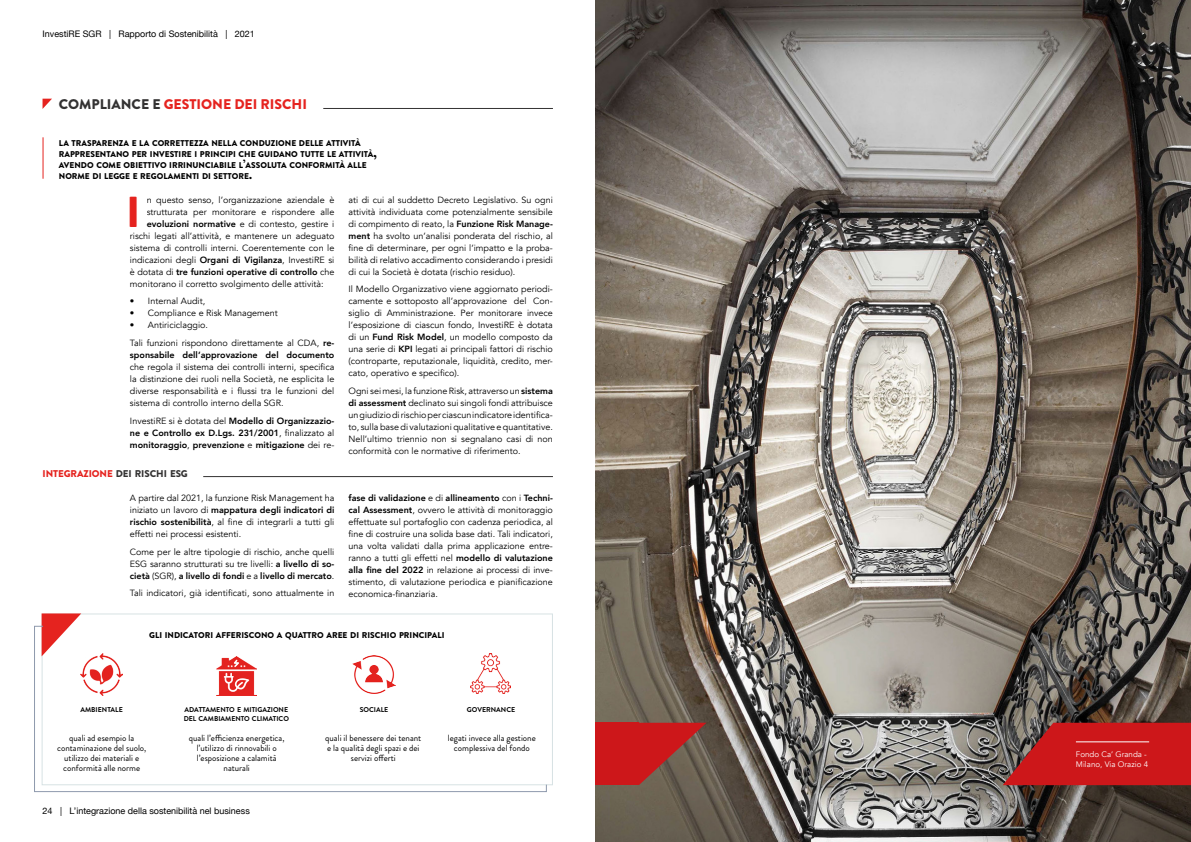
<style>
.page{position:relative;width:1191px;height:842px;background:#fff}
.page>*{position:absolute;margin:0;border:0;box-sizing:border-box;transform-origin:0 0}
.t1{font:900 43.3px "Brandon Grotesque";color:#e5231f}
.t2{font:900 14px "Brandon Grotesque";color:#e5231f}
.t3{font:900 9.8px "Brandon Grotesque";letter-spacing:-.005em;color:#e5231f}
.t4{font:9px/12px "Avenir";color:#000;text-align:justify}
.t5{font:9px/10px "Brandon Grotesque";color:#000;text-align:center}
.t6{font:800 9px/12px "Avenir";color:#000;text-align:justify}
.t7{font:9px "Helvetica Neue";color:#000}
.t8{font:900 8.4px/11px "Brandon Grotesque";color:#000}
.t9{font:8px/10px "Avenir";color:#fff}
.t10{font:700 7px "Brandon Grotesque";color:#000}
.s1{color:#333232}
.s2{font-size:12px}
.s3{font-weight:800}
.s4{font-weight:400}
</style>
<div class="page">
<hr style="left:323px;top:108px;width:230px;height:1px;background:#333232">
<svg style="left:43px;top:99px;width:9px;height:10px"></svg>
<hr style="left:43px;top:137px;width:1px;height:42px;background:#e5231f">
<svg style="left:42px;top:613px;width:39px;height:12px"></svg>
<svg style="left:34px;top:625px;width:513px;height:168px"></svg>
<hr style="left:203px;top:476px;width:350px;height:1px;background:#333232">
<img style="left:81px;top:653px;width:42px;height:43px">
<img style="left:353px;top:655px;width:42px;height:39px">
<img style="left:471px;top:653px;width:39px;height:40px">
<img style="left:216px;top:657px;width:40px;height:39px">
<img style="left:595px;top:0;width:596px;height:842px">
<svg style="left:1002px;top:723px;width:189px;height:62px;background:#be2123"></svg>
<hr style="left:1076px;top:742px;width:73px;height:1px;background:#fff">
<svg style="left:639px;top:723px;width:67px;height:62px;background:#9b3b36"></svg>
<div style="left:595px;top:723px;width:44px;height:62px;background:#cd171a"></div>
<p class="t7" style="left:43px;top:27px;width:214px">InvestiRE SGR | Rapporto di Sostenibilità | 2021</p>
<h2 class="t2" style="left:59px;top:94px;width:250px"><span class="s1">COMPLIANCE E</span> GESTIONE DEI RISCHI</h2>
<p class="t8" style="left:59px;top:137px;width:319px">LA TRASPARENZA E LA CORRETTEZZA NELLA CONDUZIONE DELLE ATTIVITÀ RAPPRESENTANO PER INVESTIRE I PRINCIPI CHE GUIDANO TUTTE LE ATTIVITÀ<span class="s2">, </span>AVENDO COME OBIETTIVO IRRINUNCIABILE L<span class="s2">’</span>ASSOLUTA CONFORMITÀ ALLE NORME DI LEGGE E REGOLAMENTI DI SETTORE<span class="s2">.</span></p>
<h1 class="t1" style="left:126px;top:181px;width:16px">I</h1>
<p class="t4" style="left:147px;top:194px;width:189px">n questo senso, l’organizzazione aziendale è</p>
<p class="t4" style="left:348px;top:194px;width:206px">ati di cui al suddetto Decreto Legislativo. Su ogni attività individuata come potenzialmente sensibile di compimento di reato, la <span class="s3">Funzione Risk Manage&shy;ment</span> ha svolto un’analisi ponderata del rischio, al fine di determinare, per ogni l’impatto e la proba&shy;bilità di relativo accadimento considerando i presidi di cui la Società è dotata (rischio residuo).</p>
<p class="t4" style="left:348px;top:283px;width:206px">Il Modello Organizzativo viene aggiornato periodi&shy;camente e sottoposto all’approvazione del Con&shy;siglio di Amministrazione. Per monitorare invece l’esposizione di ciascun fondo, InvestiRE è dotata di un <span class="s3">Fund Risk Model</span>, un modello composto da una serie di <span class="s3">KPI</span> legati ai principali fattori di rischio (controparte, reputazionale, liquidità, credito, mer&shy;cato, operativo e specifico).</p>
<p class="t4" style="left:348px;top:385px;width:206px">Ogni sei mesi, la funzione Risk, attraverso un <span class="s3">sistema di assessment</span> declinato sui singoli fondi attribuisce un giudizio di rischio per ciascun indicatore identifica&shy;to, sulla base di valutazioni qualitative e quantitative.<br>Nell’ultimo triennio non si segnalano casi di non conformità con le normative di riferimento.</p>
<p class="t4" style="left:147px;top:206px;width:189px">strutturata per monitorare e rispondere alle</p>
<p class="t4" style="left:147px;top:218px;width:189px"><span class="s3">evoluzioni normative</span> e di contesto, gestire i</p>
<p class="t4" style="left:130px;top:230px;width:206px">rischi legati all’attività, e mantenere un adeguato</p>
<p class="t4" style="left:130px;top:242px;width:206px">sistema di controlli interni. Coerentemente con le</p>
<p class="t4" style="left:130px;top:254px;width:206px">indicazioni degli <span class="s3">Organi di Vigilanza</span>, InvestiRE si</p>
<p class="t6" style="left:130px;top:265px;width:206px"><span class="s4">è dotata di</span> tre funzioni operative di controllo <span class="s4">che</span></p>
<p class="t4" style="left:130px;top:278px;width:195px">monitorano il corretto svolgimento delle attività:</p>
<p class="t4" style="left:130px;top:295px;width:77px">• Internal Audit,</p>
<p class="t4" style="left:130px;top:307px;width:149px">• Compliance e Risk Management</p>
<p class="t4" style="left:130px;top:316px;width:206px;line-height:17.7px">• Antiriciclaggio.<br>Tali funzioni rispondono direttamente al CDA, <span class="s3">re-</span></p>
<p class="t6" style="left:130px;top:349px;width:206px">sponsabile dell’approvazione del documento</p>
<p class="t4" style="left:130px;top:361px;width:206px">che regola il sistema dei controlli interni, specifica la distinzione dei ruoli nella Società, ne esplicita le diverse responsabilità e i flussi tra le funzioni del sistema di controllo interno della SGR.</p>
<p class="t6" style="left:130px;top:414px;width:206px"><span class="s4">InvestiRE si è dotata del</span> Modello di Organizzazio&shy;ne e Controllo ex D.Lgs. 231/2001<span class="s4">, finalizzato al </span>monitoraggio<span class="s4">,</span> prevenzione <span class="s4">e</span> mitigazione <span class="s4">dei re-</span></p>
<p class="t3" style="left:43px;top:467px;width:147px">INTEGRAZIONE <span class="s1">DEI RISCHI ESG</span></p>
<p class="t4" style="left:130px;top:492px;width:206px">A partire dal 2021, la funzione Risk Management ha iniziato un lavoro di <span class="s3">mappatura degli indicatori di rischio sostenibilità</span>, al fine di integrarli a tutti gli effetti nei processi esistenti.</p>
<p class="t4" style="left:130px;top:546px;width:206px">Come per le altre tipologie di rischio, anche quelli ESG saranno strutturati su tre livelli: <span class="s3">a livello di so&shy;cietà</span> (SGR), <span class="s3">a livello di fondi</span> e a <span class="s3">livello di mercato</span>.</p>
<p class="t4" style="left:130px;top:587px;width:206px">Tali indicatori, già identificati, sono attualmente in</p>
<p class="t4" style="left:348px;top:492px;width:206px"><span class="s3">fase di validazione</span> e di <span class="s3">allineamento</span> con i <span class="s3">Techni&shy;cal Assessment</span>, ovvero le attività di monitoraggio effettuate sul portafoglio con cadenza periodica, al fine di costruire una solida base dati. Tali indicatori, una volta validati dalla prima applicazione entre&shy;ranno a tutti gli effetti nel <span class="s3">modello di valutazione alla fine del 2022</span> in relazione ai processi di inve&shy;stimento, di valutazione periodica e pianificazione economica-finanziaria.</p>
<p class="t8" style="left:149px;top:629px;width:297px">GLI INDICATORI AFFERISCONO A QUATTRO AREE DI RISCHIO PRINCIPALI</p>
<p class="t10" style="left:81px;top:705px;width:44px">AMBIENTALE</p>
<p class="t10" style="left:184px;top:705px;width:105px">ADATTAMENTO E MITIGAZIONE</p>
<p class="t10" style="left:360px;top:705px;width:30px">SOCIALE</p>
<p class="t10" style="left:184px;top:714px;width:107px">DEL CAMBIAMENTO CLIMATICO</p>
<p class="t10" style="left:467px;top:705px;width:50px">GOVERNANCE</p>
<p class="t5" style="left:57px;top:732px;width:91px">quali ad esempio la contaminazione del suolo, utilizzo dei materiali e conformità alle norme</p>
<p class="t5" style="left:189px;top:732px;width:97px">quali l’efficienza energetica, l’utilizzo di rinnovabili o l’esposizione a calamità naturali</p>
<p class="t5" style="left:448px;top:732px;width:89px">legati invece alla gestione complessiva del fondo</p>
<p class="t5" style="left:325px;top:732px;width:98px">quali il benessere dei tenant e la qualità degli spazi e dei servizi offerti</p>
<p class="t7" style="left:43px;top:804px;width:21px">24 |</p>
<p class="t7" style="left:70px;top:804px;width:182px">L’integrazione della sostenibilità nel business</p>
<p class="t9" style="left:1076px;top:749px;width:74px">Fondo Ca’ Granda -<br>Milano, Via Orazio 4</p>
</div>
